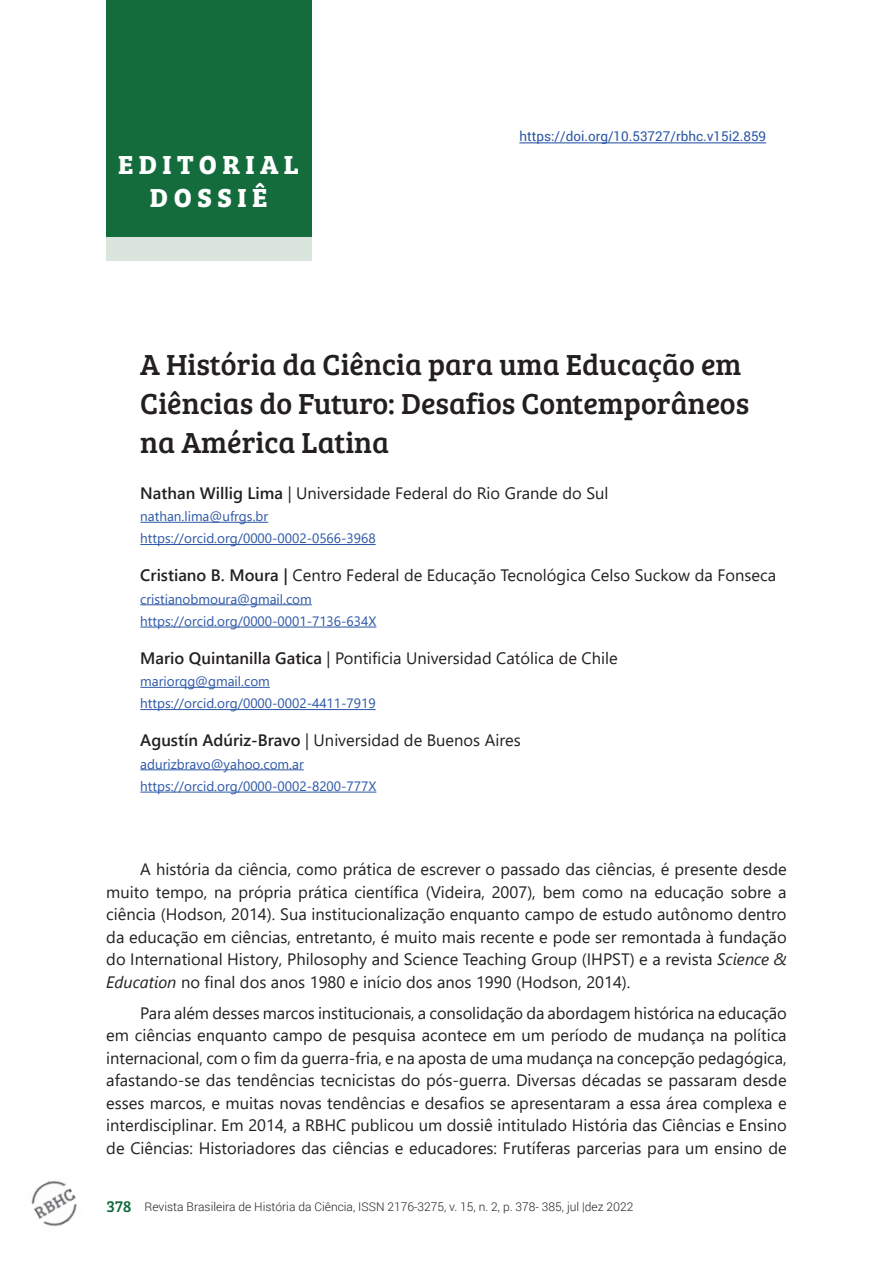
<style>
.page{position:relative;width:893px;height:1263px;background:#fff}
.page>*{position:absolute;margin:0;border:0;box-sizing:border-box;transform-origin:0 0}
.t1{font:30px/39px "Bree Serif";color:#231f20}
.t2{font:700 27px/32.4px "Bree Serif";letter-spacing:.2em;color:#fff;text-align:center}
.t3{font:16.5px/22.5px "Segoe UI";color:#231f20;text-align:justify}
.t4{font:13.5px/22.2px "Segoe UI";color:#2b56a5}
.t5{font:13.5px "Roboto";color:#2b56a5}
.t6{font:300 12px "Roboto";color:#231f20}
.s1{font-weight:600}
.s2{font-style:italic}
.s3{font-family:"Bree Serif";font-weight:400;font-size:16.5px;color:#146c3d}
</style>
<div class="page">
<img style="left:31px;top:1180px;width:46px;height:47px">
<div style="left:106px;top:66px;width:206px;height:195px;background:#dae5dd"></div>
<div style="left:106px;top:0;width:206px;height:237px;background:#146c3d"></div>
<hr style="left:140px;top:522px;width:128px;height:1px;background:#2b56a5">
<hr style="left:140px;top:544px;width:236px;height:1px;background:#2b56a5">
<hr style="left:140px;top:604px;width:172px;height:1px;background:#2b56a5">
<hr style="left:140px;top:627px;width:236px;height:1px;background:#2b56a5">
<hr style="left:140px;top:687px;width:130px;height:1px;background:#2b56a5">
<hr style="left:140px;top:709px;width:236px;height:1px;background:#2b56a5">
<hr style="left:140px;top:769px;width:164px;height:1px;background:#2b56a5">
<hr style="left:140px;top:792px;width:236px;height:1px;background:#2b56a5">
<hr style="left:519px;top:142px;width:247px;height:1px;background:#2b56a5">
<h2 class="t2" style="left:118px;top:147px;width:182px">EDITORIAL<br>DOSSIÊ</h2>
<p class="t5" style="left:519px;top:126px;width:248px">https://doi.org/10.53727/rbhc.v15i2.859</p>
<h1 class="t1" style="left:140px;top:344px;width:610px">A História da Ciência para uma Educação em<br>Ciências do Futuro: Desafios Contemporâneos na América Latina</h1>
<p class="t3" style="left:140px;top:480px;width:470px"><span class="s1">Nathan Willig Lima</span> | Universidade Federal do Rio Grande do Sul</p>
<p class="t4" style="left:140px;top:504px;width:237px">nathan.lima@ufrgs.br https://orcid.org/0000-0002-0566-3968</p>
<p class="t3" style="left:140px;top:563px;width:637px"><span class="s1">Cristiano B. Moura |</span> Centro Federal de Educação Tecnológica Celso Suckow da Fonseca</p>
<p class="t4" style="left:140px;top:586px;width:238px">cristianobmoura@gmail.com https://orcid.org/0000-0001-7136-634X</p>
<p class="t3" style="left:140px;top:645px;width:479px"><span class="s1">Mario Quintanilla Gatica</span> | Pontificia Universidad Católica de Chile</p>
<p class="t4" style="left:140px;top:669px;width:237px">mariorqg@gmail.com https://orcid.org/0000-0002-4411-7919</p>
<p class="t3" style="left:140px;top:728px;width:382px"><span class="s1">Agustín Adúriz-Bravo</span> | Universidad de Buenos Aires</p>
<p class="t4" style="left:140px;top:751px;width:238px">adurizbravo@yahoo.com.ar https://orcid.org/0000-0002-8200-777X</p>
<p class="t3" style="left:106px;top:857px;width:682px;text-indent:34px">A história da ciência, como prática de escrever o passado das ciências, é presente desde muito tempo, na própria prática científica (Videira, 2007), bem como na educação sobre a ciência (Hodson, 2014). Sua institucionalização enquanto campo de estudo autônomo dentro da educação em ciências, entretanto, é muito mais recente e pode ser remontada à fundação do International History, Philosophy and Science Teaching Group (IHPST) e a revista <span class="s2">Science &amp; Education</span> no final dos anos 1980 e início dos anos 1990 (Hodson, 2014).</p>
<p class="t3" style="left:106px;top:1000px;width:682px;text-indent:34px">Para além desses marcos institucionais, a consolidação da abordagem histórica na educação em ciências enquanto campo de pesquisa acontece em um período de mudança na política internacional, com o fim da guerra-fria, e na aposta de uma mudança na concepção pedagógica, afastando-se das tendências tecnicistas do pós-guerra. Diversas décadas se passaram desde esses marcos, e muitas novas tendências e desafios se apresentaram a essa área complexa e interdisciplinar. Em 2014, a RBHC publicou um dossiê intitulado História das Ciências e Ensino de Ciências: Historiadores das ciências e educadores: Frutíferas parcerias para um ensino de</p>
<p class="t6" style="left:107px;top:1198px;width:528px"><span class="s3">378</span> Revista Brasileira de História da Ciência, ISSN 2176-3275, v. 15, n. 2, p. 378- 385, jul |dez 2022</p>
</div>
